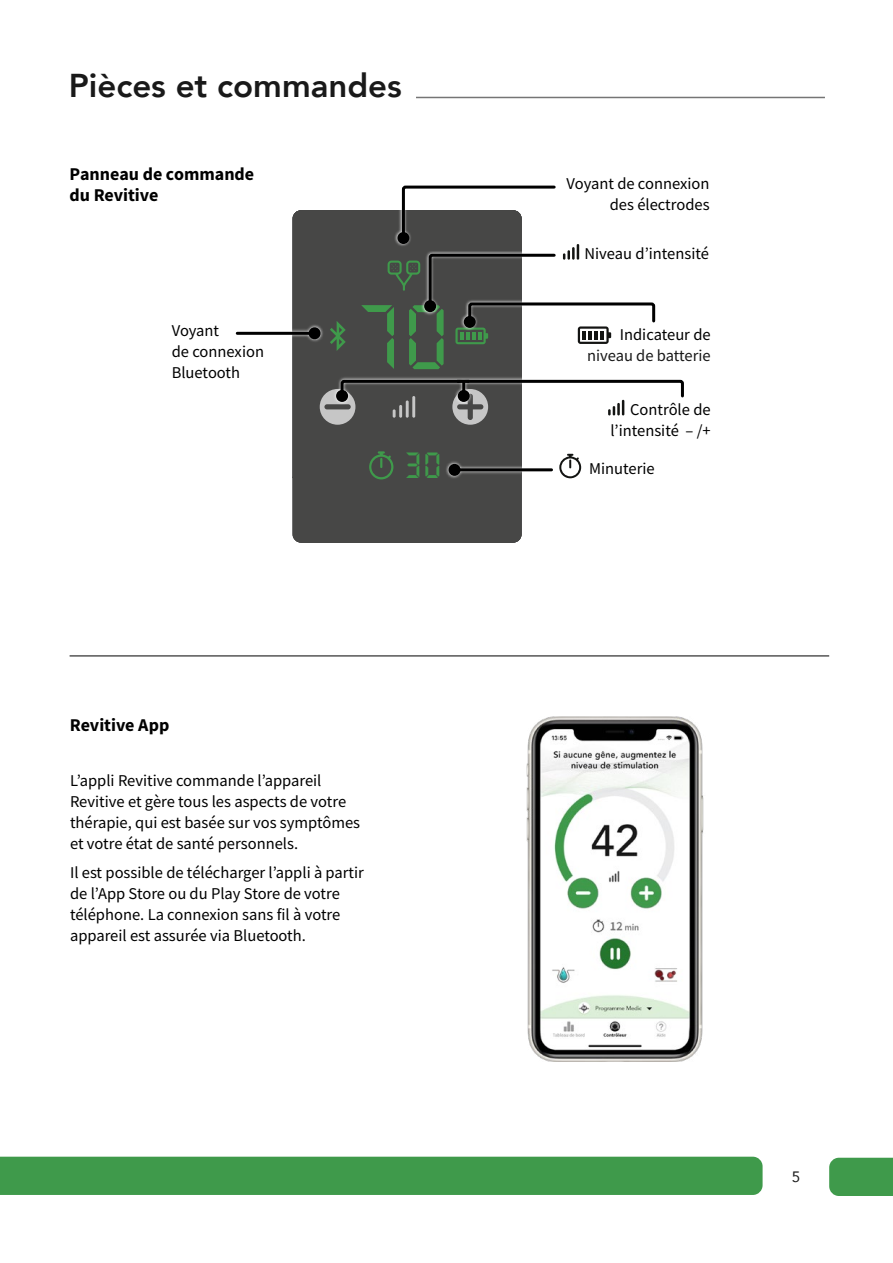
<style>
.page{position:relative;width:893px;height:1263px;background:#fff}
.page>*{position:absolute;margin:0;border:0;box-sizing:border-box;transform-origin:0 0}
.t1{font:92.7px "Technology";color:#3f9a4b}
.t2{font:37.05px "Technology";color:#3f9a4b}
.t3{font:800 33px "Avenir";color:#191919}
.t4{font:700 18px/21px "Source Sans Pro";color:#000}
.t5{font:16.5px/21px "Source Sans Pro";color:#000}
.t6{font:16.5px "Source Sans Pro";color:#191919}
.t7{font:15px "Avenir";color:#191919}
</style>
<div class="page">
<div style="left:0;top:1157px;width:763px;height:38px;background:#3f9a4b"></div>
<div style="left:829px;top:1158px;width:64px;height:38px;background:#3f9a4b"></div>
<div style="left:293px;top:210px;width:229px;height:333px;background:#474746"></div>
<hr style="left:70px;top:656px;width:759px;height:1px;background:#000">
<img style="left:526px;top:716px;width:178px;height:345px">
<svg style="left:369px;top:451px;width:24px;height:28px"></svg>
<svg style="left:330px;top:321px;width:16px;height:30px"></svg>
<hr style="left:416px;top:97px;width:409px;height:1px;background:#757575">
<svg style="left:559px;top:454px;width:22px;height:24px"></svg>
<svg style="left:332px;top:376px;width:190px;height:2px"></svg>
<svg style="left:445px;top:460px;width:108px;height:19px"></svg>
<hr style="left:454px;top:468px;width:97px;height:3px;background:#000">
<div style="left:448px;top:464px;width:12px;height:12px;background:#000;border-radius:50%"></div>
<svg style="left:235px;top:324px;width:89px;height:19px"></svg>
<hr style="left:237px;top:332px;width:78px;height:3px;background:#000">
<div style="left:309px;top:327px;width:12px;height:12px;background:#000;border-radius:50%"></div>
<svg style="left:388px;top:185px;width:268px;height:159px"></svg>
<svg style="left:320px;top:378px;width:364px;height:47px"></svg>
<h3 class="t3" style="left:69px;top:60px;width:335px">Pièces et commandes</h3>
<p class="t4" style="left:70px;top:163px;width:186px">Panneau de commande du Revitive</p>
<p class="t5" style="left:172px;top:320px;width:94px">Voyant<br>de connexion<br>Bluetooth</p>
<h1 class="t1" style="left:359px;top:295px;width:89px">70</h1>
<h2 class="t2" style="left:406px;top:448px;width:37px">3o</h2>
<p class="t4" style="left:70px;top:715px;width:101px">Revitive App</p>
<p class="t5" style="left:70px;top:770px;width:292px">L’appli Revitive commande l’appareil Revitive et gère tous les aspects de votre thérapie, qui est basée sur vos symptômes et votre état de santé personnels.</p>
<p class="t5" style="left:70px;top:862px;width:295px">Il est possible de télécharger l’appli à partir de l’App Store ou du Play Store de votre téléphone. La connexion sans fil à votre appareil est assurée via Bluetooth.</p>
<p class="t5" style="left:567px;top:173px;width:144px;text-align:right">Voyant de connexion des électrodes</p>
<p class="t5" style="left:585px;top:243px;width:126px">Niveau d’intensité</p>
<p class="t5" style="left:620px;top:324px;width:92px">Indicateur de</p>
<p class="t6" style="left:587px;top:345px;width:125px">niveau de batterie</p>
<p class="t5" style="left:610px;top:399px;width:102px;text-align:right">Contrôle de l’intensité – /+</p>
<p class="t5" style="left:589px;top:458px;width:67px">Minuterie</p>
<p class="t7" style="left:792px;top:1165px;width:10px">5</p>
</div>
